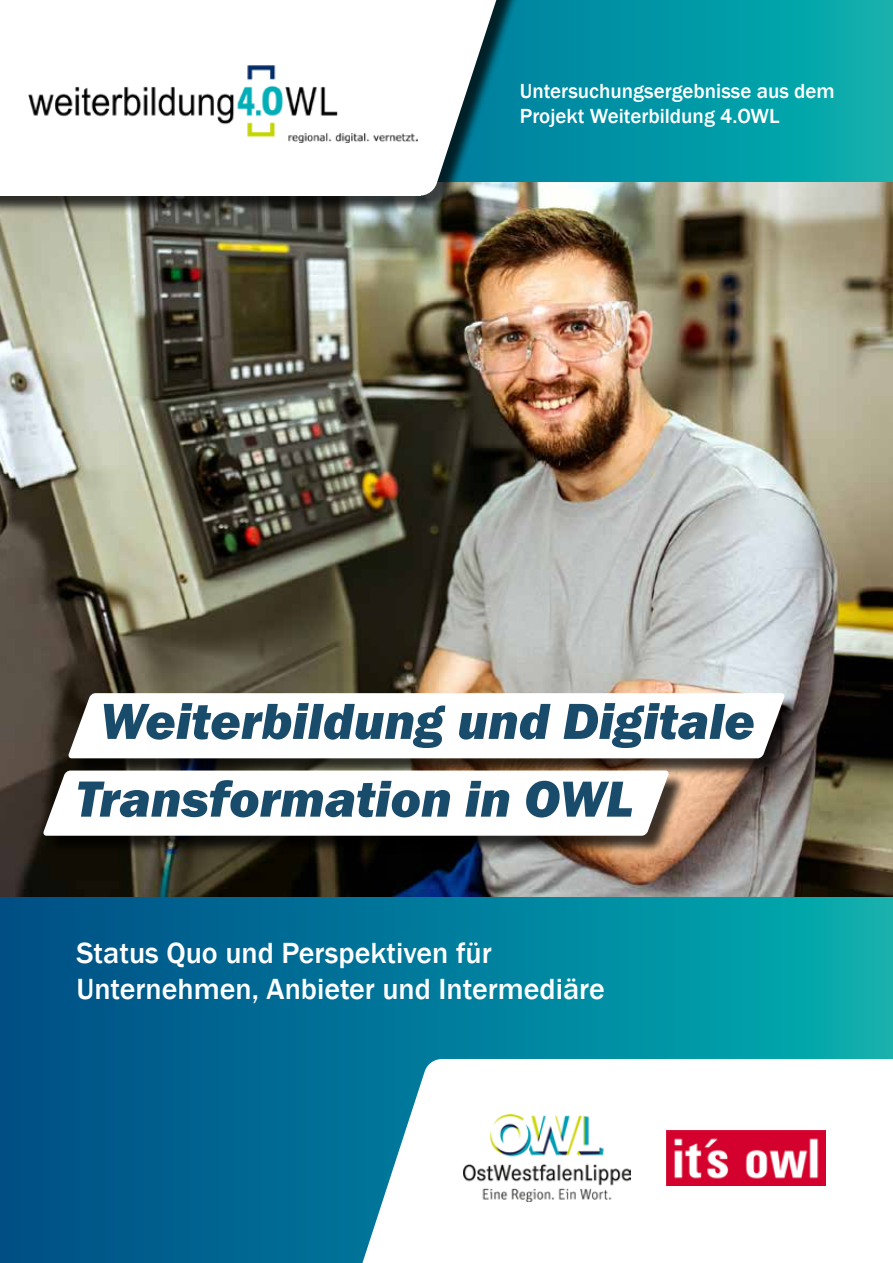
<style>
.page{position:relative;width:893px;height:1263px;background:#fff}
.page>*{position:absolute;margin:0;border:0;box-sizing:border-box;transform-origin:0 0}
.t1{font:italic 800 52.5px "Franklin Gothic";color:#194b6b}
.t2{font:500 30px/36px "Franklin Gothic";color:#fff}
.t3{font:500 21px/25.2px "Franklin Gothic";color:#fff}
</style>
<div class="page">
<img style="left:0;top:182px;width:893px;height:715px">
<svg style="left:632px;top:0;width:261px;height:182px;background:#05a1a9"></svg>
<div style="left:0;top:897px;width:893px;height:366px;background:linear-gradient(to right,#004c86,#05afb0)"></div>
<div style="left:72px;top:695px;width:731px;height:82px;background:#000;opacity:.75"></div>
<svg style="left:67px;top:693px;width:719px;height:65px"></svg>
<div style="left:441px;top:1059px;width:452px;height:204px;background:#fff"></div>
<img style="left:667px;top:1130px;width:158px;height:56px">
<div style="left:0;top:0;width:632px;height:214px;background:#000;opacity:.75"></div>
<div style="left:0;top:0;width:420px;height:196px;background:#fff"></div>
<svg style="left:235px;top:0;width:381px;height:198px"></svg>
<img style="left:28px;top:66px;width:390px;height:76px">
<svg style="left:245px;top:1057px;width:381px;height:206px"></svg>
<img style="left:463px;top:1114px;width:168px;height:87px">
<div style="left:47px;top:773px;width:640px;height:81px;background:#000;opacity:.75"></div>
<svg style="left:42px;top:770px;width:628px;height:66px"></svg>
<p class="t3" style="left:520px;top:78px;width:316px">Untersuchungsergebnisse aus dem<br>Projekt Weiterbildung 4.OWL</p>
<h1 class="t1" style="left:100px;top:687px;width:656px">Weiterbildung und Digitale</h1>
<h1 class="t1" style="left:75px;top:765px;width:560px">Transformation in OWL</h1>
<p class="t2" style="left:77px;top:935px;width:530px">Status Quo und Perspektiven für<br>Unternehmen, Anbieter und Intermediäre</p>
</div>
